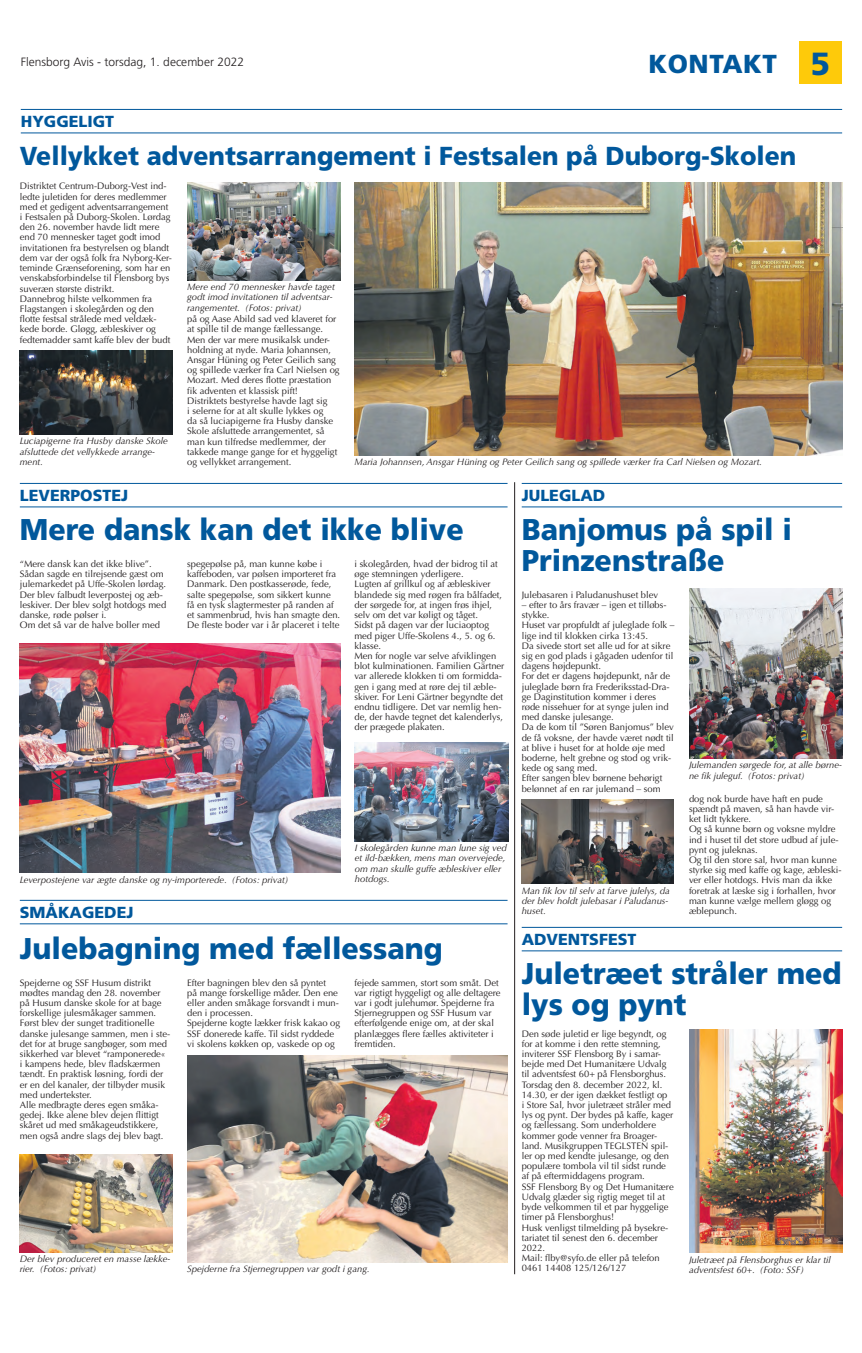
<style>
.page{position:relative;width:862px;height:1353px;background:#fff}
.page>*{position:absolute;margin:0;border:0;box-sizing:border-box;transform-origin:0 0}
.t1{font:900 30px/30.6px "Frutiger";color:#01589c;scale:.95 1}
.t2{font:900 26px "Frutiger";color:#01589c;scale:.95 1}
.t3{font:900 26px "Frutiger";letter-spacing:.02em;color:#01589c}
.t4{font:900 16px "Frutiger";color:#01589c}
.t5{font:300 12px "Frutiger";color:#231f20}
.t6{font:9.4px/10.2px "Optima";color:#231f20}
.t7{font:italic 9.4px/10.2px "Optima";color:#231f20}
.s1{font-size:32px}
</style>
<div class="page">
<div style="left:799px;top:41px;width:43px;height:43px;background:#feca0a"></div>
<img style="left:354px;top:182px;width:488px;height:273px">
<hr style="left:21px;top:109px;width:821px;height:1px;background:#01589c">
<hr style="left:21px;top:132px;width:821px;height:1px;background:#01589c">
<hr style="left:20px;top:899px;width:487px;height:1px;background:#01589c">
<hr style="left:20px;top:923px;width:487px;height:1px;background:#01589c">
<hr style="left:522px;top:926px;width:320px;height:1px;background:#01589c">
<hr style="left:522px;top:950px;width:320px;height:1px;background:#01589c">
<hr style="left:522px;top:483px;width:320px;height:1px;background:#01589c">
<hr style="left:522px;top:506px;width:320px;height:1px;background:#01589c">
<img style="left:689px;top:588px;width:153px;height:170px">
<img style="left:522px;top:799px;width:152px;height:84px">
<hr style="left:20px;top:483px;width:487px;height:1px;background:#01589c">
<hr style="left:20px;top:506px;width:487px;height:1px;background:#01589c">
<img style="left:20px;top:643px;width:320px;height:228px">
<img style="left:355px;top:742px;width:153px;height:99px">
<img style="left:187px;top:182px;width:153px;height:98px">
<img style="left:20px;top:350px;width:153px;height:84px">
<img style="left:20px;top:1154px;width:153px;height:98px">
<img style="left:187px;top:1055px;width:320px;height:206px">
<hr style="left:514px;top:482px;width:1px;height:791px;background:#231f20">
<img style="left:689px;top:1029px;width:153px;height:223px">
<p class="t5" style="left:21px;top:55px;width:225px">Flensborg Avis - torsdag, 1. december 2022</p>
<h2 class="t3" style="left:648px;top:48px;width:183px">KONTAKT <span class="s1">5</span></h2>
<h3 class="t4" style="left:21px;top:112px;width:95px">HYGGELIGT</h3>
<h2 class="t2" style="left:20px;top:140px;width:819px">Vellykket adventsarrangement i Festsalen på Duborg-Skolen</h2>
<p class="t6" style="left:20px;top:181px;width:153px">Distriktet Centrum-Duborg-Vest ind&shy;ledte juletiden for deres medlemmer med et gedigent adventsarrangement i Festsalen på Duborg-Skolen. Lørdag den 26. november havde lidt mere end 70 mennesker taget godt imod invitationen fra bestyrelsen og blandt dem var der også folk fra Nyborg-Ker&shy;teminde Grænseforening, som har en venskabsforbindelse til Flensborg bys suveræn største distrikt.<br>Dannebrog hilste velkommen fra Flagstangen i skolegården og den flotte festsal strålede med veldæk&shy;kede borde. Gløgg, æbleskiver og fedtemadder samt kaffe blev der budt</p>
<p class="t7" style="left:20px;top:436px;width:149px">Luciapigerne fra Husby danske Skole afsluttede det vellykkede arrange&shy;ment.</p>
<p class="t7" style="left:187px;top:282px;width:149px">Mere end 70 mennesker havde taget godt imod invitationen til adventsar&shy;rangementet. (Fotos: privat)</p>
<p class="t6" style="left:187px;top:314px;width:154px">på og Aase Abild sad ved klaveret for at spille til de mange fællessange.<br>Men der var mere musikalsk under&shy;holdning at nyde. Maria Johannsen, Ansgar Hüning og Peter Geilich sang og spillede værker fra Carl Nielsen og Mozart. Med deres flotte præstation fik adventen et klassisk pift!<br>Distriktets bestyrelse havde lagt sig<br>i selerne for at alt skulle lykkes og<br>da så luciapigerne fra Husby danske Skole afsluttede arrangementet, så man kun tilfredse medlemmer, der takkede mange gange for et hyggeligt og vellykket arrangement.</p>
<p class="t7" style="left:354px;top:456px;width:409px">Maria Johannsen, Ansgar Hüning og Peter Geilich sang og spillede værker fra Carl Nielsen og Mozart.</p>
<h3 class="t4" style="left:20px;top:485px;width:110px">LEVERPOSTEJ</h3>
<h1 class="t1" style="left:20px;top:513px;width:469px">Mere dansk kan det ikke blive</h1>
<p class="t6" style="left:20px;top:559px;width:148px">“Mere dansk kan det ikke blive”.<br>Sådan sagde en tilrejsende gæst om julemarkedet på Uffe-Skolen lørdag.<br>Der blev falbudt leverpostej og æb&shy;leskiver. Der blev solgt hotdogs med danske, røde pølser i.<br>Om det så var de halve boller med</p>
<p class="t6" style="left:187px;top:559px;width:155px">spegepølse på, man kunne købe i kaffeboden, var pølsen importeret fra Danmark. Den postkasserøde, fede, salte spegepølse, som sikkert kunne få en tysk slagtermester på randen af et sammenbrud, hvis han smagte den.<br>De fleste boder var i år placeret i telte</p>
<p class="t6" style="left:354px;top:559px;width:151px">i skolegården, hvad der bidrog til at øge stemningen yderligere.<br>Lugten af grillkul og af æbleskiver blandede sig med røgen fra bålfadet, der sørgede for, at ingen frøs ihjel, selv om det var køligt og tåget.<br>Sidst på dagen var der luciaoptog med piger Uffe-Skolens 4., 5. og 6. klasse.<br>Men for nogle var selve afviklingen blot kulminationen. Familien Gärtner var allerede klokken ti om formidda&shy;gen i gang med at røre dej til æble&shy;skiver. For Leni Gärtner begyndte det endnu tidligere. Det var nemlig hen&shy;de, der havde tegnet det kalenderlys, der prægede plakaten.</p>
<p class="t7" style="left:20px;top:874px;width:270px">Leverpostejene var ægte danske og ny-importerede. (Fotos: privat)</p>
<p class="t7" style="left:355px;top:843px;width:153px">I skolegården kunne man lune sig ved et ild-bækken, mens man overvejede, om man skulle guffe æbleskiver eller hotdogs.</p>
<h3 class="t4" style="left:20px;top:902px;width:115px">SMÅKAGEDEJ</h3>
<h1 class="t1" style="left:20px;top:933px;width:447px">Julebagning med fællessang</h1>
<p class="t6" style="left:20px;top:977px;width:152px">Spejderne og SSF Husum distrikt mødtes mandag den 28. november på Husum danske skole for at bage forskellige julesmåkager sammen.<br>Først blev der sunget traditionelle danske julesange sammen, men i ste&shy;det for at bruge sangbøger, som med sikkerhed var blevet “ramponerede« i kampens hede, blev fladskærmen tændt. En praktisk løsning, fordi der er en del kanaler, der tilbyder musik med undertekster.<br>Alle medbragte deres egen småka&shy;gedej. Ikke alene blev dejen flittigt skåret ud med småkageudstikkere, men også andre slags dej blev bagt.</p>
<p class="t6" style="left:187px;top:977px;width:155px">Efter bagningen blev den så pyntet<br>på mange forskellige måder. Den ene eller anden småkage forsvandt i mun&shy;den i processen.<br>Spejderne kogte lækker frisk kakao og SSF donerede kaffe. Til sidst ryddede vi skolens køkken op, vaskede op og</p>
<p class="t6" style="left:354px;top:977px;width:148px">fejede sammen, stort som småt. Det var rigtigt hyggeligt og alle deltagere var i godt julehumør. Spejderne fra<br>Stjernegruppen og SSF Husum var efterfølgende enige om, at der skal planlægges flere fælles aktiviteter i fremtiden.</p>
<p class="t7" style="left:20px;top:1253px;width:152px">Der blev produceret en masse lække&shy;rier. (Fotos: privat)</p>
<p class="t7" style="left:187px;top:1263px;width:184px">Spejderne fra Stjernegruppen var godt i gang.</p>
<h3 class="t4" style="left:522px;top:485px;width:85px">JULEGLAD</h3>
<h1 class="t1" style="left:522px;top:514px;width:286px">Banjomus på spil i<br>Prinzenstraße</h1>
<p class="t6" style="left:522px;top:589px;width:138px">Julebasaren i Paludanushuset blev</p>
<p class="t6" style="left:522px;top:599px;width:154px">– efter to års fravær – igen et tilløbs&shy;stykke.<br>Huset var propfuldt af juleglade folk – lige ind til klokken cirka 13:45.<br>Da sivede stort set alle ud for at sikre sig en god plads i gågaden udenfor til dagens højdepunkt.<br>For det er dagens højdepunkt, når de juleglade børn fra Frederiksstad-Dra&shy;ge Daginstitution kommer i deres røde nissehuer for at synge julen ind med danske julesange.<br>Da de kom til ”Søren Banjomus” blev de få voksne, der havde været nødt til at blive i huset for at holde øje med boderne, helt grebne og stod og vrik&shy;kede og sang med.<br>Efter sangen blev børnene behørigt belønnet af en rar julemand – som</p>
<p class="t7" style="left:522px;top:885px;width:150px">Man fik lov til selv at farve julelys, da der blev holdt julebasar i Paludanus&shy;huset.</p>
<p class="t7" style="left:689px;top:760px;width:154px">Julemanden sørgede for, at alle børne&shy;ne fik juleguf. (Fotos: privat)</p>
<p class="t6" style="left:689px;top:793px;width:154px">dog nok burde have haft en pude spændt på maven, så han havde vir&shy;ket lidt tykkere.<br>Og så kunne børn og voksne myldre ind i huset til det store udbud af jule&shy;pynt og juleknas.<br>Og til den store sal, hvor man kunne styrke sig med kaffe og kage, æbleski&shy;ver eller hotdogs. Hvis man da ikke foretrak at læske sig i forhallen, hvor man kunne vælge mellem gløgg og æblepunch.</p>
<h3 class="t4" style="left:522px;top:929px;width:116px">ADVENTSFEST</h3>
<h1 class="t1" style="left:522px;top:958px;width:338px">Juletræet stråler med lys og pynt</h1>
<p class="t6" style="left:522px;top:1028px;width:154px">Den søde juletid er lige begyndt, og for at komme i den rette stemning, inviterer SSF Flensborg By i samar&shy;bejde med Det Humanitære Udvalg til adventsfest 60+ på Flensborghus.<br>Torsdag den 8. december 2022, kl.<br>14.30, er der igen dækket festligt op<br>i Store Sal, hvor juletræet stråler med lys og pynt. Der bydes på kaffe, kager og fællessang. Som underholdere kommer gode venner fra Broager&shy;land. Musikgruppen TEGLSTEN spil&shy;ler op med kendte julesange, og den populære tombola vil til sidst runde af på eftermiddagens program.<br>SSF Flensborg By og Det Humanitære<br>Udvalg glæder sig rigtig meget til at byde velkommen til et par hyggelige timer på Flensborghus!<br>Husk venligst tilmelding på bysekre&shy;tariatet til senest den 6. december<br>2022.<br>Mail: flby@syfo.de eller på telefon<br>0461 14408 125/126/127</p>
<p class="t7" style="left:689px;top:1254px;width:143px">Juletræet på Flensborghus er klar til adventsfest 60+. (Foto: SSF)</p>
</div>
